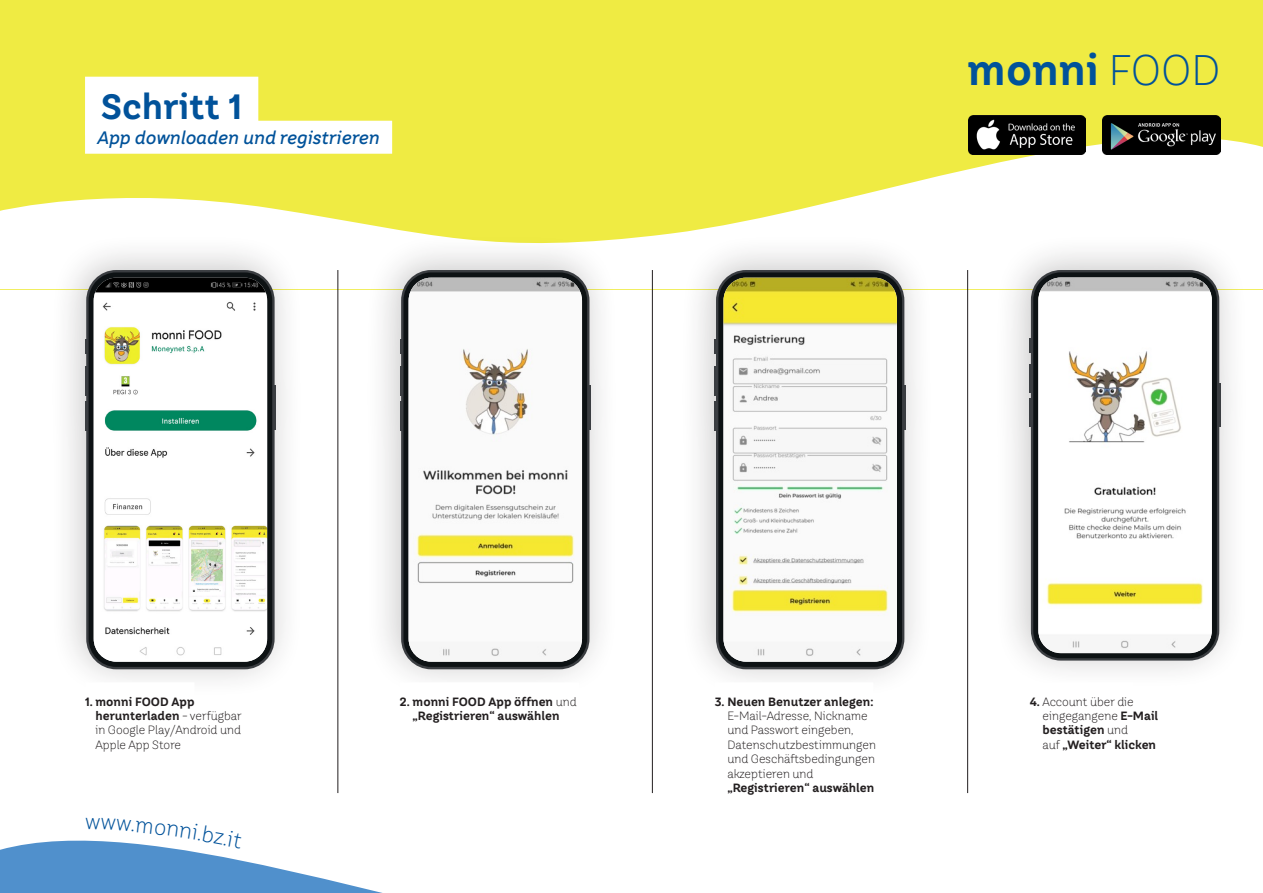
<style>
.page{position:relative;width:1263px;height:893px;background:#fff}
.page>*{position:absolute;margin:0;border:0;box-sizing:border-box;transform-origin:0 0}
.t1{font:700 42.75px "TT Hazelnuts";color:#01529a}
.t2{font:700 35.1px "TT Hazelnuts";color:#01529a}
.t3{font:italic 500 18px "TT Hazelnuts";color:#01529a}
.t4{font:300 12px/14.4px "TT Hazelnuts";color:#231f20}
.t5{font:700 12px/14.4px "TT Hazelnuts";color:#231f20;text-align:center}
.s1{font-weight:300}
.s2{font-weight:700}
</style>
<div class="page">
<div style="left:0;top:0;width:1263px;height:289px;background:#efeb43"></div>
<svg style="left:0;top:107px;width:1263px;height:182px"></svg>
<svg style="left:0;top:840px;width:382px;height:53px;fill:#5090cc"></svg>
<div style="left:85px;top:77px;width:173px;height:58px;background:#fff"></div>
<div style="left:85px;top:121px;width:307px;height:33px;background:#fff"></div>
<div style="left:48px;top:233px;width:257px;height:466px;background:#231f20;opacity:.25"></div>
<svg style="left:86px;top:270px;width:189px;height:399px;background:#434549"></svg>
<svg style="left:89px;top:272px;width:183px;height:395px;background:#1b1f21"></svg>
<img style="left:94px;top:278px;width:173px;height:384px">
<hr style="left:275px;top:385px;width:1px;height:45px;background:#3a3d41">
<svg style="left:85px;top:401px;width:1px;height:29px"></svg>
<svg style="left:85px;top:366px;width:1px;height:29px"></svg>
<svg style="left:85px;top:339px;width:1px;height:15px"></svg>
<div style="left:363px;top:233px;width:257px;height:466px;background:#231f20;opacity:.25"></div>
<div style="left:401px;top:270px;width:188px;height:399px;background:#3a3d41;border-radius:30px"></div>
<div style="left:403px;top:272px;width:184px;height:395px;background:linear-gradient(to right,#0e1315,#0d1214);border-radius:28px"></div>
<img style="left:409px;top:278px;width:173px;height:384px">
<hr style="left:589px;top:385px;width:2px;height:45px;background:#3a3d41">
<svg style="left:400px;top:401px;width:1px;height:29px"></svg>
<svg style="left:400px;top:366px;width:1px;height:29px"></svg>
<svg style="left:400px;top:339px;width:1px;height:15px"></svg>
<div style="left:678px;top:233px;width:257px;height:466px;background:#231f20;opacity:.25"></div>
<div style="left:716px;top:270px;width:188px;height:399px;background:#3a3d41;border-radius:30px"></div>
<div style="left:718px;top:272px;width:184px;height:395px;background:#0d1214;border-radius:28px"></div>
<img style="left:723px;top:278px;width:174px;height:384px">
<hr style="left:904px;top:385px;width:1px;height:45px;background:#3a3d41">
<svg style="left:715px;top:401px;width:1px;height:29px"></svg>
<svg style="left:715px;top:366px;width:1px;height:29px"></svg>
<svg style="left:715px;top:339px;width:1px;height:15px"></svg>
<div style="left:993px;top:233px;width:257px;height:457px;background:#231f20;opacity:.25"></div>
<div style="left:1031px;top:270px;width:188px;height:391px;background:#3a3d41;border-radius:30px"></div>
<div style="left:1033px;top:272px;width:184px;height:386px;background:#0d1214;border-radius:28px"></div>
<img style="left:1038px;top:277px;width:174px;height:376px">
<hr style="left:1219px;top:383px;width:1px;height:44px;background:#3a3d41">
<svg style="left:1030px;top:398px;width:1px;height:29px"></svg>
<svg style="left:1030px;top:364px;width:1px;height:28px"></svg>
<svg style="left:1030px;top:338px;width:1px;height:14px"></svg>
<hr style="left:337px;top:270px;width:1px;height:523px;background:#231f20">
<hr style="left:652px;top:270px;width:1px;height:523px;background:#231f20">
<hr style="left:967px;top:270px;width:1px;height:523px;background:#231f20">
<div style="left:85px;top:682px;width:109px;height:33px;background:#fff"></div>
<div style="left:95px;top:697px;width:147px;height:33px;background:#fff"></div>
<div style="left:400px;top:682px;width:179px;height:33px;background:#fff"></div>
<div style="left:715px;top:682px;width:158px;height:33px;background:#fff"></div>
<div style="left:1030px;top:682px;width:104px;height:33px;background:#fff"></div>
<img style="left:1103px;top:116px;width:117px;height:38px">
<img style="left:968px;top:116px;width:118px;height:38px">
<div style="left:101px;top:464px;width:141px;height:26px;background:#fff"></div>
<svg style="left:86px;top:840px;width:157px;height:8px"></svg>
<h2 class="t2" style="left:101px;top:84px;width:142px">Schritt 1</h2>
<h3 class="t3" style="left:97px;top:126px;width:284px">App downloaden und registrieren</h3>
<h1 class="t1" style="left:967px;top:42px;width:254px">monni <span class="s1">FOOD</span></h1>
<p class="t4" style="left:95px;top:694px;width:148px;text-indent:-10px"><span class="s2">1. monni FOOD App herunterladen</span> - verfügbar in Google Play/Android und<br>Apple App Store</p>
<p class="t5" style="left:400px;top:694px;width:178px">2. monni FOOD App öffnen <span class="s1">und </span>„Registrieren“ auswählen</p>
<p class="t5" style="left:715px;top:694px;width:160px">3. Neuen Benutzer anlegen:</p>
<p class="t4" style="left:727px;top:708px;width:150px">E-Mail-Adresse, Nickname und Passwort eingeben,<br>Datenschutzbestimmungen und Geschäftsbedingungen akzeptieren und</p>
<p class="t5" style="left:727px;top:781px;width:149px">„Registrieren“ auswählen</p>
<p class="t5" style="left:1042px;top:694px;width:117px;text-align:left;text-indent:-13px">4. <span class="s1">Account über die eingegangene</span> E-Mail bestätigen <span class="s1">und<br>auf</span> „Weiter“ klicken</p>
</div>
